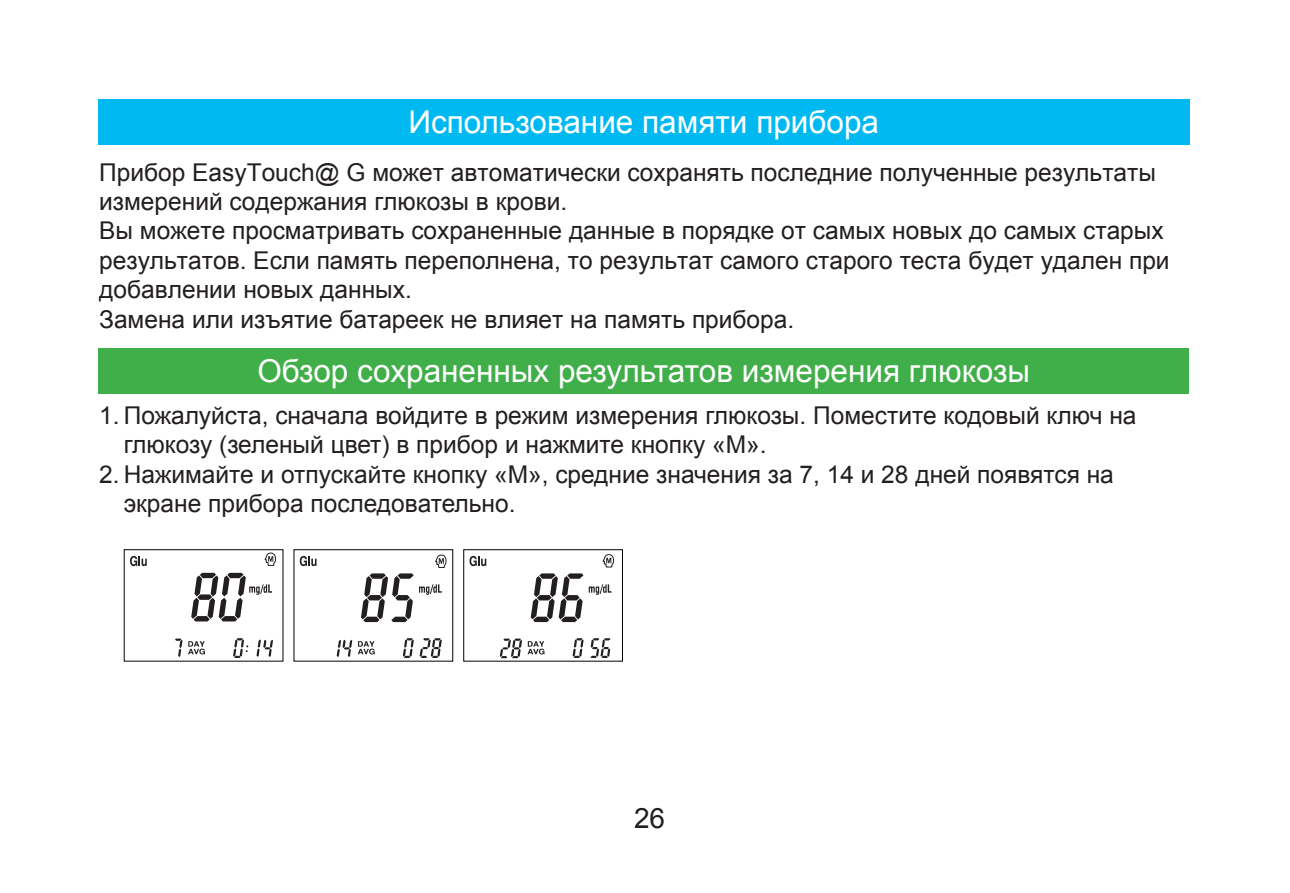
<style>
.page{position:relative;width:1290px;height:893px;background:#fff}
.page>*{position:absolute;margin:0;border:0;box-sizing:border-box;transform-origin:0 0}
.t1{font:31.5px "Arial";color:#fff}
.t2{font:28px "Arial";color:#231f20}
.t3{font:24.5px/29.4px "Arial";color:#231f20}
</style>
<div class="page">
<div style="left:98px;top:99px;width:1091px;height:46px;background:#00b9f1"></div>
<div style="left:99px;top:348px;width:1090px;height:46px;background:#40ae49"></div>
<svg style="left:256px;top:639px;width:17px;height:18px"></svg>
<svg style="left:233px;top:638px;width:15px;height:20px"></svg>
<svg style="left:175px;top:639px;width:7px;height:18px"></svg>
<svg style="left:130px;top:555px;width:17px;height:11px"></svg>
<svg style="left:188px;top:641px;width:17px;height:13px"></svg>
<svg style="left:264px;top:552px;width:12px;height:14px"></svg>
<div style="left:124px;top:549px;width:159px;height:112px;border:1px solid #030303"></div>
<svg style="left:191px;top:573px;width:81px;height:48px"></svg>
<svg style="left:420px;top:638px;width:22px;height:20px"></svg>
<svg style="left:403px;top:638px;width:11px;height:20px"></svg>
<svg style="left:337px;top:640px;width:15px;height:17px"></svg>
<svg style="left:300px;top:555px;width:16px;height:11px"></svg>
<svg style="left:358px;top:641px;width:17px;height:13px"></svg>
<div style="left:294px;top:549px;width:159px;height:112px;border:1px solid #030303"></div>
<svg style="left:361px;top:554px;width:86px;height:68px"></svg>
<svg style="left:590px;top:638px;width:20px;height:20px"></svg>
<svg style="left:573px;top:638px;width:10px;height:20px"></svg>
<svg style="left:531px;top:573px;width:52px;height:49px"></svg>
<svg style="left:469px;top:555px;width:17px;height:11px"></svg>
<svg style="left:500px;top:639px;width:44px;height:19px"></svg>
<svg style="left:589px;top:584px;width:22px;height:11px"></svg>
<div style="left:463px;top:549px;width:160px;height:112px;border:1px solid #030303"></div>
<svg style="left:602px;top:554px;width:12px;height:14px"></svg>
<p class="t1" style="left:408px;top:102px;width:472px">Использование памяти прибора</p>
<p class="t3" style="left:99px;top:158px;width:1072px">Прибор EasyTouch@ G может автоматически сохранять последние полученные результаты измерений содержания глюкозы в крови.<br>Вы можете просматривать сохраненные данные в порядке от самых новых до самых старых результатов. Если память переполнена, то результат самого старого теста будет удален при добавлении новых данных.<br>Замена или изъятие батареек не влияет на память прибора.</p>
<p class="t1" style="left:257px;top:350px;width:774px">Обзор сохраненных результатов измерения глюкозы</p>
<p class="t3" style="left:124px;top:401px;width:1014px;text-indent:-25px">1. Пожалуйста, сначала войдите в режим измерения глюкозы. Поместите кодовый ключ на глюкозу (зеленый цвет) в прибор и нажмите кнопку «М».</p>
<p class="t3" style="left:124px;top:460px;width:992px;text-indent:-24px">2. Нажимайте и отпускайте кнопку «М», средние значения за 7, 14 и 28 дней появятся на экране прибора последовательно.</p>
<p class="t2" style="left:634px;top:800px;width:33px">26</p>
</div>
